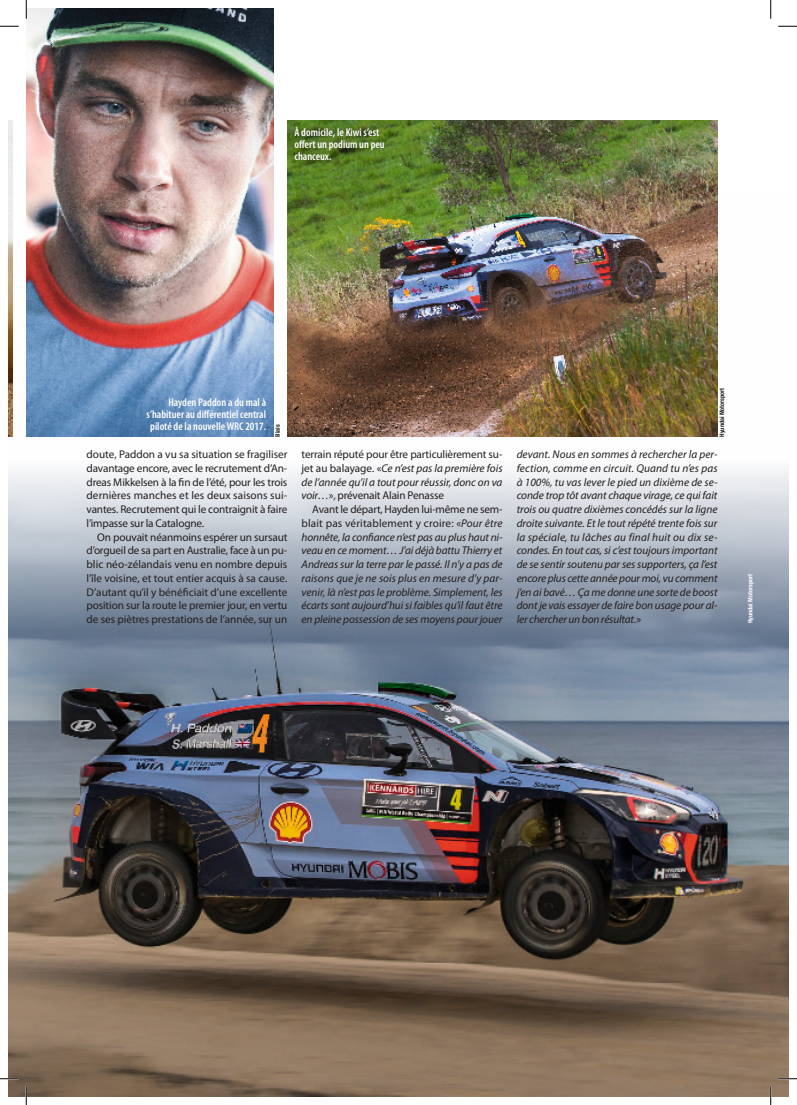
<style>
.page{position:relative;width:797px;height:1105px;background:#fff}
.page>*{position:absolute;margin:0;border:0;box-sizing:border-box;transform-origin:0 0}
.BodyLettrine{font:italic 11.25px/13.8px "Myriad Pro";letter-spacing:-.01em;color:#231f20;text-align:justify}
.BodyLettrine-2{font:11.25px/13.8px "Myriad Pro";letter-spacing:-.015em;color:#231f20;text-align:justify}
.Légende_Left_Noire{font:600 condensed 11.25px/11.9px "Myriad Pro";color:#fff}
.t1{font:700 condensed 6.25px "Helvetica Neue";color:#231f20}
.t2{font:700 condensed 6.25px "Helvetica Neue";color:#fff}
.s1{font-style:italic}
.s2{font-style:normal}
</style>
<div class="page">
<img style="left:9px;top:193px;width:779px;height:903px">
<img style="left:9px;top:120px;width:3px;height:317px">
<img style="left:287px;top:120px;width:430px;height:317px">
<img style="left:26px;top:9px;width:247px;height:428px">
<div style="left:287px;top:120px;width:104px;height:47px;background:#231f20;opacity:.75"></div>
<svg style="left:0;top:25px;width:19px;height:2px"></svg>
<svg style="left:778px;top:25px;width:19px;height:2px"></svg>
<svg style="left:0;top:1078px;width:19px;height:1px"></svg>
<svg style="left:778px;top:1078px;width:19px;height:1px"></svg>
<svg style="left:25px;top:0;width:2px;height:19px"></svg>
<svg style="left:25px;top:1086px;width:2px;height:19px"></svg>
<svg style="left:770px;top:0;width:1px;height:19px"></svg>
<svg style="left:770px;top:1086px;width:1px;height:19px"></svg>
<p class="Légende_Left_Noire" style="left:294px;top:126px;width:92px">À domicile, le Kiwi s’est offert un podium un peu chanceux.</p>
<p class="Légende_Left_Noire" style="left:146px;top:396px;width:121px;text-align:right">Hayden Paddon a du mal à s’habituer au différentiel central piloté de la nouvelle WRC 2017.</p>
<p class="t1" style="left:274px;top:437px;width:14px;rotate:-90deg">Biais</p>
<p class="BodyLettrine-2" style="left:86px;top:447px;width:202px">doute, Paddon a vu sa situation se fragiliser davantage encore, avec le recrutement d’An&shy;dreas Mikkelsen à la fin de l’été, pour les trois dernières manches et les deux saisons sui&shy;vantes. Recrutement qui le contraignit à faire l’impasse sur la Catalogne.</p>
<p class="BodyLettrine-2" style="left:86px;top:530px;width:202px;text-indent:11px">On pouvait néanmoins espérer un sursaut d’orgueil de sa part en Australie, face à un pu&shy;blic néo-zélandais venu en nombre depuis l’île voisine, et tout entier acquis à sa cause.<br>D’autant qu’il y bénéficiait d’une excellente position sur la route le premier jour, en vertu de ses piètres prestations de l’année, sur un</p>
<p class="BodyLettrine-2" style="left:301px;top:447px;width:202px">terrain réputé pour être particulièrement su&shy;jet au balayage. «<span class="s1">Ce n’est pas la première fois de l’année qu’il a tout pour réussir, donc on va voir…</span>», prévenait Alain Penasse</p>
<p class="BodyLettrine" style="left:301px;top:502px;width:202px;text-indent:11px"><span class="s2">Avant le départ, Hayden lui-même ne sem&shy;blait pas véritablement y croire: «</span>Pour être honnête, la confiance n’est pas au plus haut ni&shy;veau en ce moment… J’ai déjà battu Thierry et Andreas sur la terre par le passé. Il n’y a pas de raisons que je ne sois plus en mesure d’y par&shy;venir, là n’est pas le problème. Simplement, les écarts sont aujourd’hui si faibles qu’il faut être en pleine possession de ses moyens pour jouer</p>
<p class="t1" style="left:718px;top:437px;width:51px;rotate:-90deg">Hyundai Motorsport</p>
<p class="BodyLettrine" style="left:516px;top:447px;width:202px">devant. Nous en sommes à rechercher la per&shy;fection, comme en circuit. Quand tu n’es pas à 100%, tu vas lever le pied un dixième de se&shy;conde trop tôt avant chaque virage, ce qui fait trois ou quatre dixièmes concédés sur la ligne droite suivante. Et le tout répété trente fois sur la spéciale, tu lâches au final huit ou dix se&shy;condes. En tout cas, si c’est toujours important de se sentir soutenu par ses supporters, ça l’est encore plus cette année pour moi, vu comment j’en ai bavé… Ça me donne une sorte de boost dont je vais essayer de faire bon usage pour al&shy;ler chercher un bon résultat.<span class="s2">»</span></p>
<p class="t2" style="left:746px;top:623px;width:51px;rotate:-90deg">Hyundai Motorsport</p>
</div>
